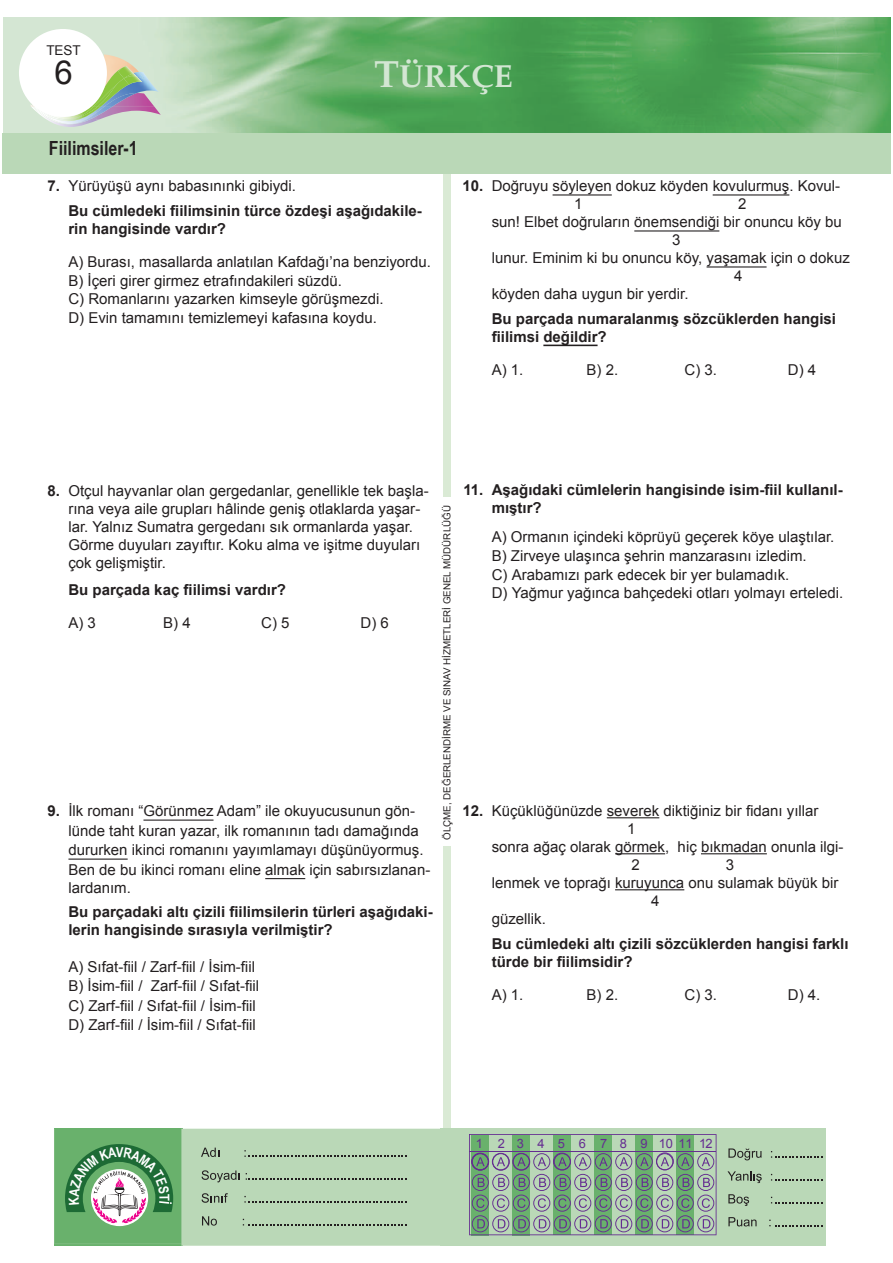
<style>
.page{position:relative;width:893px;height:1263px;background:#fff}
.page>*{position:absolute;margin:0;border:0;box-sizing:border-box;transform-origin:0 0}
.t1{font:33px "Arial";color:#231f20}
.t2{font:700 31.5px "Palatino";color:#d3e6d3}
.t3{font:700 19.5px "Arial Narrow";color:#231f20}
.t4{font:15px/18.6px "Arial";color:#231f20}
.t5{font:700 15px/18px "Arial";color:#231f20}
.t6{font:13.5px "Arial";color:#231f20}
.t7{font:12.9px "Arial";color:#652d91}
.t8{font:9.75px "Arial";color:#231f20}
.s1{font-size:37.5px}
.s2{font-weight:400}
.s3{font-weight:700}
</style>
<div class="page">
<div style="left:443px;top:846px;width:8px;height:349px;background:#daead5"></div>
<div style="left:443px;top:148px;width:8px;height:348px;background:#daead5"></div>
<img style="left:3px;top:17px;width:888px;height:117px">
<div style="left:441px;top:1129px;width:385px;height:117px;background:#bad8b7"></div>
<svg style="left:54px;top:1129px;width:387px;height:117px;background:#a9cfa7"></svg>
<svg style="left:728px;top:1148px;width:33px;height:12px"></svg>
<svg style="left:771px;top:1151px;width:52px;height:7px"></svg>
<svg style="left:727px;top:1171px;width:35px;height:12px"></svg>
<svg style="left:771px;top:1174px;width:52px;height:6px"></svg>
<svg style="left:728px;top:1194px;width:21px;height:12px"></svg>
<svg style="left:771px;top:1197px;width:52px;height:6px"></svg>
<svg style="left:728px;top:1217px;width:29px;height:9px"></svg>
<svg style="left:769px;top:1220px;width:54px;height:6px"></svg>
<svg style="left:201px;top:1147px;width:18px;height:10px"></svg>
<svg style="left:244px;top:1150px;width:163px;height:7px"></svg>
<svg style="left:202px;top:1170px;width:38px;height:12px"></svg>
<svg style="left:246px;top:1173px;width:161px;height:7px"></svg>
<svg style="left:202px;top:1193px;width:26px;height:10px"></svg>
<svg style="left:244px;top:1196px;width:163px;height:6px"></svg>
<svg style="left:202px;top:1216px;width:15px;height:9px"></svg>
<svg style="left:243px;top:1219px;width:164px;height:6px"></svg>
<svg style="left:469px;top:1134px;width:247px;height:101px"></svg>
<img style="left:103px;top:54px;width:36px;height:13px">
<img style="left:31px;top:107px;width:69px;height:20px">
<img style="left:96px;top:107px;width:65px;height:13px">
<img style="left:32px;top:72px;width:127px;height:35px">
<img style="left:33px;top:107px;width:63px;height:17px">
<img style="left:96px;top:107px;width:16px;height:9px">
<img style="left:107px;top:67px;width:12px;height:12px">
<img style="left:56px;top:113px;width:40px;height:8px">
<img style="left:106px;top:79px;width:36px;height:28px">
<svg style="left:35px;top:107px;width:21px;height:12px"></svg>
<svg style="left:82px;top:106px;width:22px;height:7px"></svg>
<img style="left:93px;top:83px;width:26px;height:24px">
<img style="left:118px;top:66px;width:1px;height:12px">
<svg style="left:119px;top:66px;width:25px;height:19px"></svg>
<div style="left:19px;top:29px;width:88px;height:88px;background:#fff;border-radius:50%"></div>
<div style="left:2px;top:134px;width:889px;height:40px;background:#bad8b7"></div>
<hr style="left:143px;top:819px;width:70px;height:2px;background:#231f20">
<hr style="left:68px;top:858px;width:60px;height:2px;background:#231f20">
<hr style="left:265px;top:878px;width:40px;height:1px;background:#231f20">
<hr style="left:553px;top:194px;width:59px;height:2px;background:#231f20">
<hr style="left:713px;top:194px;width:76px;height:2px;background:#231f20">
<hr style="left:634px;top:230px;width:85px;height:2px;background:#231f20">
<hr style="left:706px;top:266px;width:61px;height:2px;background:#231f20">
<hr style="left:543px;top:345px;width:55px;height:1px;background:#231f20">
<hr style="left:607px;top:817px;width:52px;height:1px;background:#231f20">
<hr style="left:615px;top:853px;width:50px;height:1px;background:#231f20">
<hr style="left:701px;top:853px;width:66px;height:1px;background:#231f20">
<hr style="left:615px;top:889px;width:69px;height:1px;background:#231f20">
<svg style="left:65px;top:1144px;width:108px;height:79px"></svg>
<p class="t6" style="left:46px;top:42px;width:36px">TEST</p>
<h1 class="t1" style="left:54px;top:51px;width:20px">6</h1>
<h2 class="t2" style="left:374px;top:49px;width:140px"><span class="s1">T</span>ÜRKÇE</h2>
<h3 class="t3" style="left:49px;top:133px;width:90px">Fiilimsiler-1</h3>
<p class="t5" style="left:68px;top:174px;width:355px;line-height:24.5px;text-indent:-21px">7. <span class="s2">Yürüyüşü aynı babasınınki gibiydi.<br></span>Bu cümledeki fiilimsinin türce özdeşi aşağıdakile-</p>
<p class="t5" style="left:68px;top:220px;width:159px">rin hangisinde vardır?</p>
<p class="t4" style="left:68px;top:253px;width:364px">A) Burası, masallarda anlatılan Kafdağı’na benziyordu.<br>B) İçeri girer girmez etrafındakileri süzdü.<br>C) Romanlarını yazarken kimseyle görüşmezdi.<br>D) Evin tamamını temizlemeyi kafasına koydu.</p>
<p class="t4" style="left:574px;top:177px;width:268px;line-height:18px;text-indent:-112px"><span class="s3">10.</span> Doğruyu söyleyen dokuz köyden kovulurmuş. Kovul-<br>1</p>
<p class="t4" style="left:738px;top:195px;width:10px">2</p>
<p class="t4" style="left:492px;top:213px;width:352px">sun! Elbet doğruların önemsendiği bir onuncu köy bu</p>
<p class="t4" style="left:672px;top:231px;width:10px">3</p>
<p class="t4" style="left:492px;top:249px;width:360px">lunur. Eminim ki bu onuncu köy, yaşamak için o dokuz</p>
<p class="t4" style="left:734px;top:267px;width:10px">4</p>
<p class="t4" style="left:492px;top:285px;width:198px">köyden daha uygun bir yerdir.</p>
<p class="t5" style="left:492px;top:310px;width:346px">Bu parçada numaralanmış sözcüklerden hangisi fiilimsi değildir?</p>
<p class="t4" style="left:492px;top:361px;width:33px">A) 1.</p>
<p class="t4" style="left:587px;top:361px;width:33px">B) 2.</p>
<p class="t4" style="left:685px;top:361px;width:34px">C) 3.</p>
<p class="t4" style="left:788px;top:361px;width:30px">D) 4</p>
<p class="t4" style="left:68px;top:482px;width:362px;line-height:18px;text-indent:-21px"><span class="s3">8.</span> Otçul hayvanlar olan gergedanlar, genellikle tek başla&shy;rına veya aile grupları hâlinde geniş otlaklarda yaşar&shy;lar. Yalnız Sumatra gergedanı sık ormanlarda yaşar.<br>Görme duyuları zayıftır. Koku alma ve işitme duyuları çok gelişmiştir.</p>
<p class="t5" style="left:68px;top:581px;width:219px">Bu parçada kaç fiilimsi vardır?</p>
<p class="t4" style="left:68px;top:614px;width:29px">A) 3</p>
<p class="t4" style="left:163px;top:614px;width:29px">B) 4</p>
<p class="t4" style="left:261px;top:614px;width:30px">C) 5</p>
<p class="t4" style="left:361px;top:614px;width:30px">D) 6</p>
<p class="t4" style="left:68px;top:801px;width:363px;line-height:19.5px;text-indent:-21px"><span class="s3">9.</span> İlk romanı “Görünmez Adam” ile okuyucusunun gön&shy;lünde taht kuran yazar, ilk romanının tadı damağında dururken ikinci romanını yayımlamayı düşünüyormuş.<br>Ben de bu ikinci romanı eline almak için sabırsızlanan-</p>
<p class="t4" style="left:68px;top:878px;width:64px">lardanım.</p>
<p class="t5" style="left:68px;top:903px;width:366px">Bu parçadaki altı çizili fiilimsilerin türleri aşağıdaki&shy;lerin hangisinde sırasıyla verilmiştir?</p>
<p class="t4" style="left:68px;top:957px;width:192px;line-height:19.5px">A) Sıfat-fiil / Zarf-fiil / İsim-fiil B) İsim-fiil / Zarf-fiil / Sıfat-fiil C) Zarf-fiil / Sıfat-fiil / İsim-fiil D) Zarf-fiil / İsim-fiil / Sıfat-fiil</p>
<p class="t8" style="left:441px;top:840px;width:336px;rotate:-90deg">ÖLÇME, DEĞERLENDİRME VE SINAV HİZMETLERİ GENEL MÜDÜRLÜĞÜ</p>
<p class="t5" style="left:492px;top:481px;width:352px;text-indent:-28px">11. Aşağıdaki cümlelerin hangisinde isim-fiil kullanıl&shy;mıştır?</p>
<p class="t4" style="left:492px;top:528px;width:353px">A) Ormanın içindeki köprüyü geçerek köye ulaştılar.<br>B) Zirveye ulaşınca şehrin manzarasını izledim.<br>C) Arabamızı park edecek bir yer bulamadık.<br>D) Yağmur yağınca bahçedeki otları yolmayı erteledi.</p>
<p class="t4" style="left:462px;top:802px;width:358px"><span class="s3">12.</span> Küçüklüğünüzde severek diktiğiniz bir fidanı yıllar</p>
<p class="t4" style="left:627px;top:820px;width:10px">1</p>
<p class="t4" style="left:492px;top:838px;width:353px">sonra ağaç olarak görmek, hiç bıkmadan onunla ilgi-</p>
<p class="t4" style="left:631px;top:856px;width:10px">2</p>
<p class="t4" style="left:726px;top:856px;width:10px">3</p>
<p class="t4" style="left:492px;top:874px;width:348px">lenmek ve toprağı kuruyunca onu sulamak büyük bir</p>
<p class="t4" style="left:651px;top:892px;width:10px">4</p>
<p class="t4" style="left:492px;top:910px;width:56px">güzellik.</p>
<p class="t5" style="left:492px;top:935px;width:358px">Bu cümledeki altı çizili sözcüklerden hangisi farklı türde bir fiilimsidir?</p>
<p class="t4" style="left:492px;top:986px;width:33px">A) 1.</p>
<p class="t4" style="left:587px;top:986px;width:33px">B) 2.</p>
<p class="t4" style="left:685px;top:986px;width:34px">C) 3.</p>
<p class="t4" style="left:788px;top:986px;width:34px">D) 4.</p>
<p class="t7" style="left:476px;top:1135px;width:238px">1 2 3 4 5 6 7 8 9 10 11 12</p>
</div>
